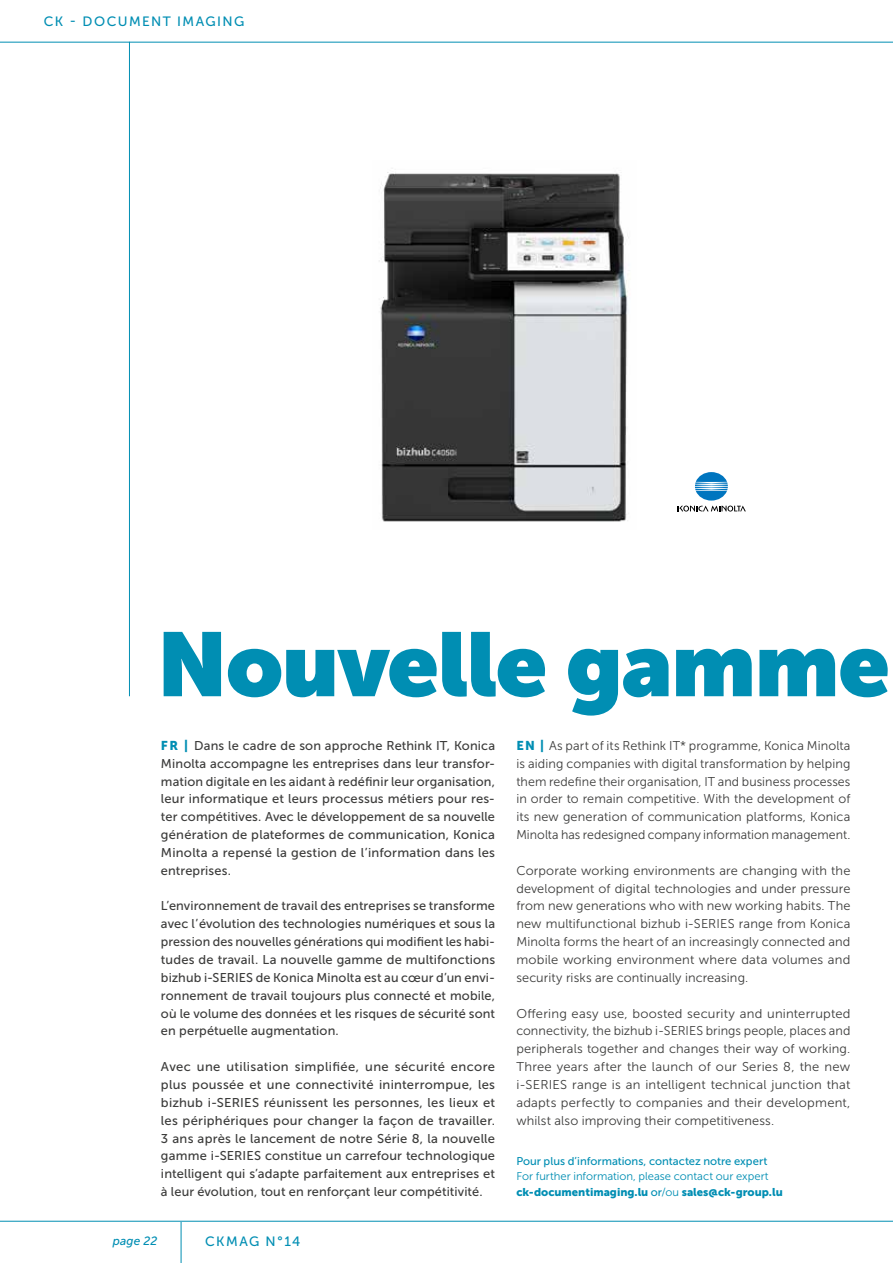
<style>
.page{position:relative;width:893px;height:1263px;background:#fff}
.page>*{position:absolute;margin:0;border:0;box-sizing:border-box;transform-origin:0 0}
.t1{font:900 90px "Museo Sans Display";letter-spacing:-.005em;color:#008eb3}
.t2{font:13.5px "Museo Sans 500";letter-spacing:.105em;color:#008eb3}
.t3{font:12.75px/17.9px "Museo Sans 500";letter-spacing:.01em;color:#3c3c3b;text-align:justify}
.t4{font:12.75px/17.9px "Museo Sans 300";letter-spacing:.005em;color:#3c3c3b;text-align:justify}
.t5{font:italic 12px "Museo Sans 500";letter-spacing:.01em;color:#008eb3}
.t6{font:11.25px "Museo Sans 300";color:#008eb3}
.t7{font:11.25px "Museo Sans 500";color:#008eb3}
.t8{font:11.25px "Museo Sans 900";letter-spacing:-.005em;color:#008eb3}
.s1{font-family:"Museo Sans 900";color:#008eb3}
.s2{font-family:"Museo Sans 500"}
.s3{font-family:"Museo Sans 300"}
</style>
<div class="page">
<img style="left:379px;top:172px;width:250px;height:350px">
<hr style="left:129px;top:42px;width:1px;height:654px;background:#008eb3">
<svg style="left:678px;top:472px;width:68px;height:39px"></svg>
<hr style="left:181px;top:1222px;width:1px;height:41px;background:#008eb3">
<hr style="left:0;top:1221px;width:893px;height:1px;background:#008eb3">
<hr style="left:0;top:42px;width:893px;height:1px;background:#008eb3">
<p class="t2" style="left:44px;top:13px;width:202px">CK - DOCUMENT IMAGING</p>
<h1 class="t1" style="left:158px;top:612px;width:733px">Nouvelle gamme</h1>
<p class="t4" style="left:516px;top:736px;width:336px"><span class="s1">EN |</span> As part of its Rethink IT* programme, Konica Minolta is aiding companies with digital transformation by helping them redefine their organisation, IT and business processes in order to remain competitive. With the development of its new generation of communication platforms, Konica Minolta has redesigned company information management.</p>
<p class="t4" style="left:516px;top:861px;width:336px">Corporate working environments are changing with the development of digital technologies and under pressure from new generations who with new working habits. The new multifunctional bizhub i-SERIES range from Konica Minolta forms the heart of an increasingly connected and mobile working environment where data volumes and security risks are continually increasing.</p>
<p class="t4" style="left:516px;top:1004px;width:336px">Offering easy use, boosted security and uninterrupted connectivity, the bizhub i-SERIES brings people, places and peripherals together and changes their way of working.<br>Three years after the launch of our Series 8, the new i-SERIES range is an intelligent technical junction that adapts perfectly to companies and their development, whilst also improving their competitiveness.</p>
<p class="t3" style="left:161px;top:736px;width:336px"><span class="s1">FR |</span> Dans le cadre de son approche Rethink IT, Konica Minolta accompagne les entreprises dans leur transfor&shy;mation digitale en les aidant à redéfinir leur organisation, leur informatique et leurs processus métiers pour res&shy;ter compétitives. Avec le développement de sa nouvelle génération de plateformes de communication, Konica Minolta a repensé la gestion de l’information dans les entreprises.</p>
<p class="t3" style="left:161px;top:897px;width:336px">L’environnement de travail des entreprises se transforme avec l’évolution des technologies numériques et sous la pression des nouvelles générations qui modifient les habi&shy;tudes de travail. La nouvelle gamme de multifonctions bizhub i-SERIES de Konica Minolta est au cœur d’un envi&shy;ronnement de travail toujours plus connecté et mobile, où le volume des données et les risques de sécurité sont en perpétuelle augmentation.</p>
<p class="t3" style="left:161px;top:1058px;width:336px">Avec une utilisation simplifiée, une sécurité encore plus poussée et une connectivité ininterrompue, les bizhub i-SERIES réunissent les personnes, les lieux et les périphériques pour changer la façon de travailler.<br>3 ans après le lancement de notre Série 8, la nouvelle gamme i-SERIES constitue un carrefour technologique intelligent qui s’adapte parfaitement aux entreprises et à leur évolution, tout en renforçant leur compétitivité.</p>
<p class="t7" style="left:516px;top:1154px;width:253px">Pour plus d’informations, contactez notre expert</p>
<p class="t6" style="left:516px;top:1170px;width:254px">For further information, please contact our expert</p>
<p class="t8" style="left:516px;top:1186px;width:268px">ck-documentimaging.lu <span class="s2">or</span><span class="s3">/ou</span> sales@ck-group.lu</p>
<p class="t5" style="left:113px;top:1234px;width:46px">page 22</p>
<p class="t2" style="left:205px;top:1234px;width:97px">CKMAG N°14</p>
</div>
